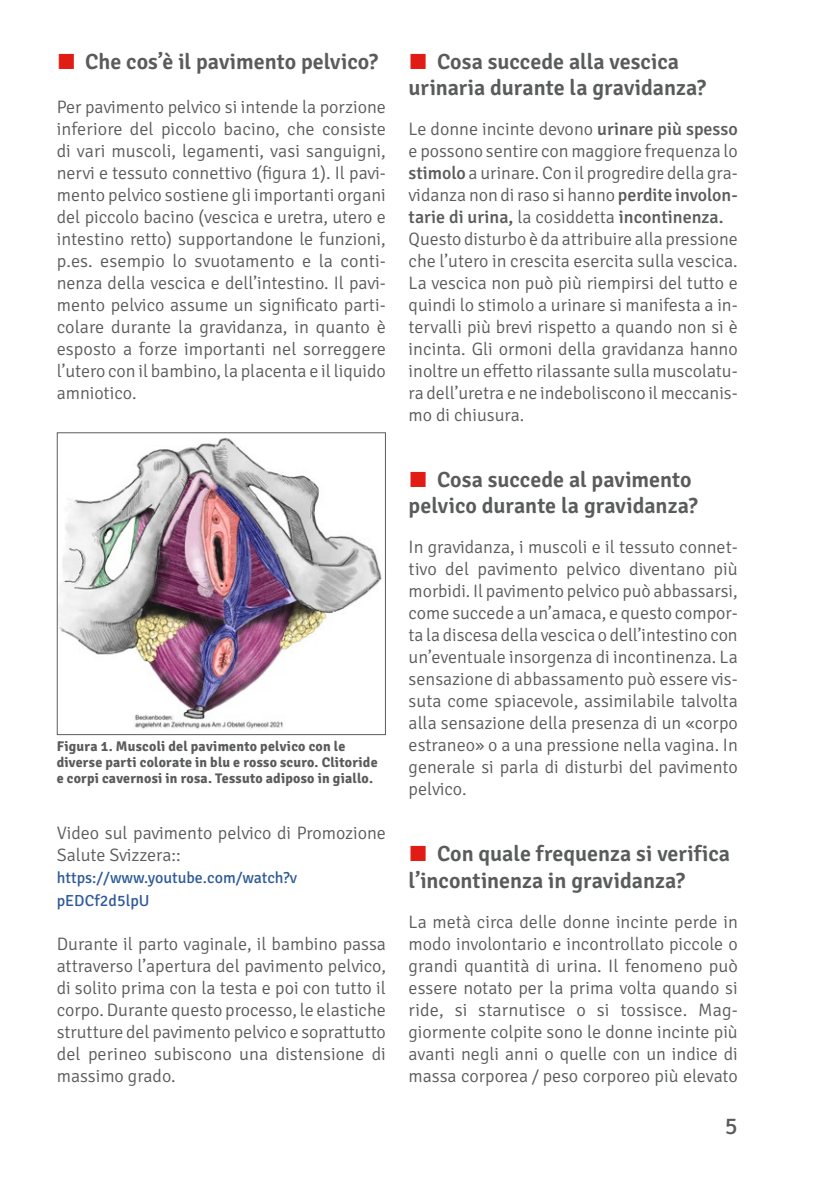
<style>
.page{position:relative;width:840px;height:1191px;background:#fff}
.page>*{position:absolute;margin:0;border:0;box-sizing:border-box;transform-origin:0 0}
.t1{font:24px "Signika";color:#5a5c5b}
.t2{font:600 22px/26px "Signika";color:#5a5c5b;text-align:center}
.t3{font:300 18px/22px "Signika";color:#5a5c5b;text-align:justify}
.t4{font:16px/22px "Signika";color:#2d5a98}
.t5{font:700 14px/16px "Signika";letter-spacing:.015em;color:#5a5c5b}
.s1{font-weight:500}
</style>
<div class="page">
<img style="left:59px;top:437px;width:323px;height:292px">
<div style="left:57px;top:432px;width:329px;height:303px;border:1px solid #5a5c5b"></div>
<p class="t2" style="left:85px;top:47px;width:294px">Che cos’è il pavimento pelvico?</p>
<p class="t3" style="left:57px;top:95px;width:330px">Per pavimento pelvico si intende la porzione inferiore del piccolo bacino, che consiste di vari muscoli, legamenti, vasi sanguigni, nervi e tessuto connettivo (figura 1). Il pavi&shy;mento pelvico sostiene gli importanti organi del piccolo bacino (vescica e uretra, utero e intestino retto) supportandone le funzioni, p.es. esempio lo svuotamento e la conti&shy;nenza della vescica e dell’intestino. Il pavi&shy;mento pelvico assume un significato parti&shy;colare durante la gravidanza, in quanto è esposto a forze importanti nel sorreggere l’utero con il bambino, la placenta e il liquido amniotico.</p>
<p class="t5" style="left:57px;top:738px;width:322px">Figura 1. Muscoli del pavimento pelvico con le diverse parti colorate in blu e rosso scuro. Clitoride e corpi cavernosi in rosa. Tessuto adiposo in giallo.</p>
<p class="t3" style="left:57px;top:821px;width:330px">Video sul pavimento pelvico di Promozione<br>Salute Svizzera::</p>
<p class="t4" style="left:57px;top:866px;width:242px">https://www.youtube.com/watch?v pEDCf2d5lpU</p>
<p class="t3" style="left:57px;top:931px;width:330px">Durante il parto vaginale, il bambino passa attraverso l’apertura del pavimento pelvico, di solito prima con la testa e poi con tutto il corpo. Durante questo processo, le elastiche strutture del pavimento pelvico e soprattutto del perineo subiscono una distensione di massimo grado.</p>
<p class="t2" style="left:408px;top:47px;width:299px">Cosa succede alla vescica urinaria durante la gravidanza?</p>
<p class="t3" style="left:408px;top:117px;width:330px;text-align:left">Le donne incinte devono <span class="s1">urinare più spesso </span>e possono sentire con maggiore frequenza lo <span class="s1">stimolo</span> a urinare. Con il progredire della gra&shy;vidanza non di raso si hanno <span class="s1">perdite involon&shy;tarie di urina,</span> la cosiddetta <span class="s1">incontinenza.<br></span>Questo disturbo è da attribuire alla pressione che l’utero in crescita esercita sulla vescica.<br>La vescica non può più riempirsi del tutto e quindi lo stimolo a urinare si manifesta a in&shy;tervalli più brevi rispetto a quando non si è incinta. Gli ormoni della gravidanza hanno inoltre un effetto rilassante sulla muscolatu&shy;ra dell’uretra e ne indeboliscono il meccanis&shy;mo di chiusura.</p>
<p class="t2" style="left:408px;top:465px;width:290px;text-align:right">Cosa succede al pavimento pelvico durante la gravidanza?</p>
<p class="t3" style="left:408px;top:535px;width:330px">In gravidanza, i muscoli e il tessuto connet&shy;tivo del pavimento pelvico diventano più morbidi. Il pavimento pelvico può abbassarsi, come succede a un’amaca, e questo compor&shy;ta la discesa della vescica o dell’intestino con un’eventuale insorgenza di incontinenza. La sensazione di abbassamento può essere vis&shy;suta come spiacevole, assimilabile talvolta alla sensazione della presenza di un «corpo estraneo» o a una pressione nella vagina. In generale si parla di disturbi del pavimento pelvico.</p>
<p class="t2" style="left:408px;top:839px;width:323px;text-align:left;text-indent:28px">Con quale frequenza si verifica l’incontinenza in gravidanza?</p>
<p class="t3" style="left:408px;top:909px;width:330px">La metà circa delle donne incinte perde in modo involontario e incontrollato piccole o grandi quantità di urina. Il fenomeno può essere notato per la prima volta quando si ride, si starnutisce o si tossisce. Mag&shy;giormente colpite sono le donne incinte più avanti negli anni o quelle con un indice di massa corporea / peso corporeo più elevato</p>
<h1 class="t1" style="left:724px;top:1108px;width:14px">5</h1>
</div>
